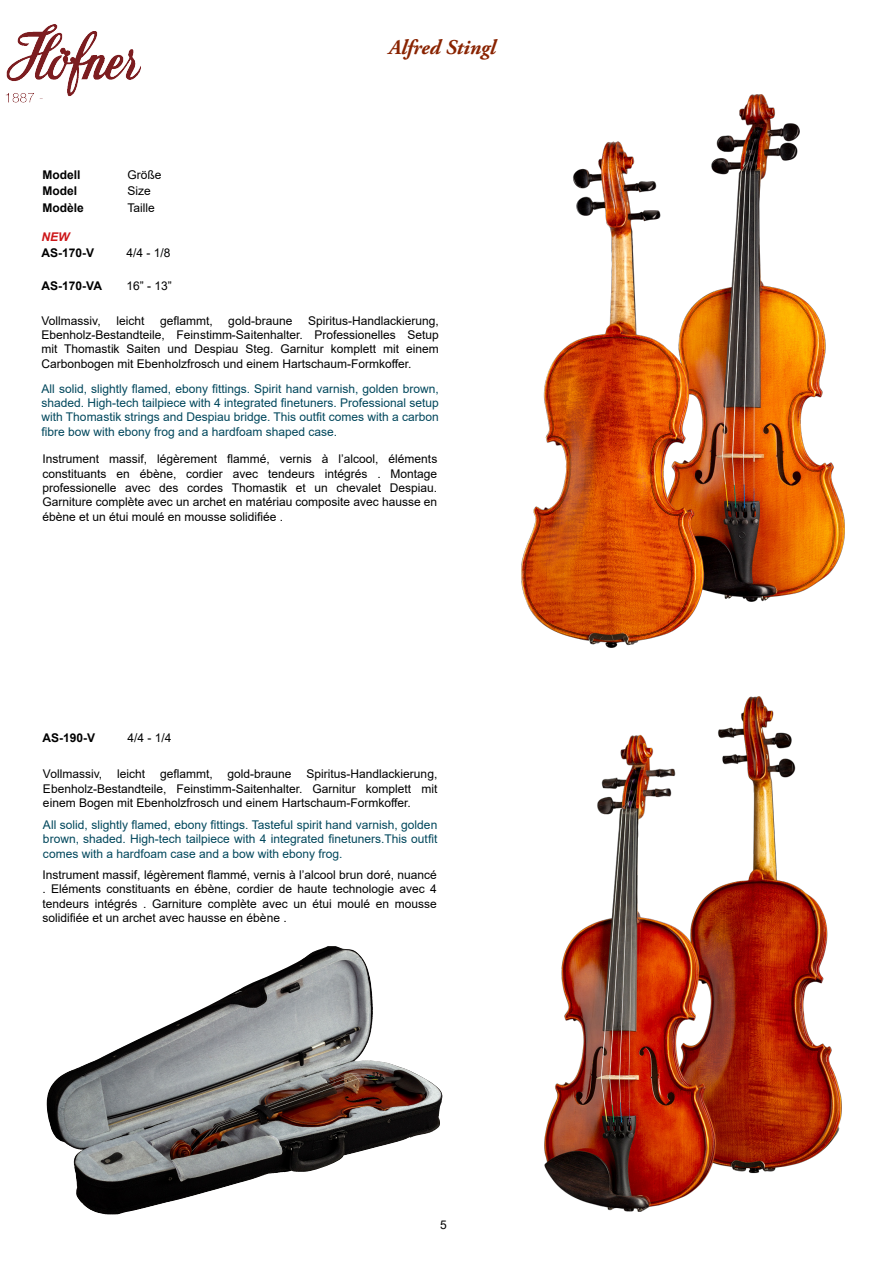
<style>
.page{position:relative;width:893px;height:1263px;background:#fff}
.page>*{position:absolute;margin:0;border:0;box-sizing:border-box;transform-origin:0 0}
.t1{font:italic 700 21px "Adobe Garamond Pro";color:#892301}
.Basic_Description_8pt{font:12px/14.4px "Arial";color:#000;text-align:justify}
.Description_EN_blue{font:12px/14.4px "Arial";color:#00475c;text-align:justify}
.Model_number_8pt_Bold{font:700 12px "Arial";color:#000}
.Model_number_8pt_Bold-2{font:12px "Arial";color:#000}
.NEW{font:italic 700 12px "Arial";color:#cd1719}
</style>
<div class="page">
<img style="left:6px;top:24px;width:135px;height:79px">
<img style="left:544px;top:696px;width:298px;height:515px">
<img style="left:522px;top:95px;width:322px;height:553px">
<img style="left:47px;top:946px;width:396px;height:268px">
<p class="Model_number_8pt_Bold" style="left:43px;top:166px;width:40px">Modell</p>
<p class="Basic_Description_8pt" style="left:128px;top:167px;width:36px">Größe</p>
<p class="Model_number_8pt_Bold" style="left:43px;top:183px;width:36px">Model</p>
<p class="Basic_Description_8pt" style="left:128px;top:184px;width:25px">Size</p>
<p class="Model_number_8pt_Bold" style="left:43px;top:199px;width:43px">Modèle</p>
<p class="Basic_Description_8pt" style="left:128px;top:200px;width:29px">Taille</p>
<p class="NEW" style="left:42px;top:228px;width:29px">NEW</p>
<p class="Model_number_8pt_Bold" style="left:42px;top:244px;width:54px">AS-170-V</p>
<p class="Model_number_8pt_Bold-2" style="left:127px;top:245px;width:46px">4/4 - 1/8</p>
<p class="Model_number_8pt_Bold" style="left:42px;top:277px;width:62px">AS-170-VA</p>
<p class="Model_number_8pt_Bold-2" style="left:127px;top:278px;width:47px">16” - 13”</p>
<h1 class="t1" style="left:389px;top:36px;width:108px">Alfred Stingl</h1>
<p class="Basic_Description_8pt" style="left:42px;top:313px;width:399px;text-indent:266px">Spiritus-Handlackierung, Ebenholz-Bestandteile, Feinstimm-Saitenhalter. Professionelles Setup mit Thomastik Saiten und Despiau Steg. Garnitur komplett mit einem Carbonbogen mit Ebenholzfrosch und einem Hartschaum-Formkoffer.</p>
<p class="Description_EN_blue" style="left:42px;top:381px;width:399px">All solid, slightly flamed, ebony fittings. Spirit hand varnish, golden brown, shaded. High-tech tailpiece with 4 integrated finetuners. Professional setup with Thomastik strings and Despiau bridge. This outfit comes with a carbon fibre bow with ebony frog and a hardfoam shaped case.</p>
<p class="Basic_Description_8pt" style="left:42px;top:452px;width:396px">Instrument massif, légèrement flammé, vernis à l’alcool, éléments constituants en ébène, cordier avec tendeurs intégrés . Montage professionelle avec des cordes Thomastik et un chevalet Despiau.<br>Garniture complète avec un archet en matériau composite avec hausse en ébène et un étui moulé en mousse solidifiée .</p>
<p class="Basic_Description_8pt" style="left:42px;top:313px;width:61px">Vollmassiv,</p>
<p class="Basic_Description_8pt" style="left:116px;top:313px;width:30px">leicht</p>
<p class="Basic_Description_8pt" style="left:160px;top:313px;width:54px">geflammt,</p>
<p class="Basic_Description_8pt" style="left:228px;top:313px;width:66px">gold-braune</p>
<p class="Model_number_8pt_Bold" style="left:43px;top:730px;width:54px">AS-190-V</p>
<p class="Model_number_8pt_Bold-2" style="left:128px;top:730px;width:46px">4/4 - 1/4</p>
<p class="Basic_Description_8pt" style="left:43px;top:767px;width:396px">Vollmassiv, leicht geflammt, gold-braune Spiritus-Handlackierung, Ebenholz-Bestandteile, Feinstimm-Saitenhalter. Garnitur komplett mit einem Bogen mit Ebenholzfrosch und einem Hartschaum-Formkoffer.</p>
<p class="Description_EN_blue" style="left:43px;top:817px;width:396px">All solid, slightly flamed, ebony fittings. Tasteful spirit hand varnish, golden brown, shaded. High-tech tailpiece with 4 integrated finetuners.This outfit comes with a hardfoam case and a bow with ebony frog.</p>
<p class="Basic_Description_8pt" style="left:43px;top:867px;width:396px">Instrument massif, légèrement flammé, vernis à l’alcool brun doré, nuancé . Eléments constituants en ébène, cordier de haute technologie avec 4 tendeurs intégrés . Garniture complète avec un étui moulé en mousse solidifiée et un archet avec hausse en ébène .</p>
<p class="Basic_Description_8pt" style="left:440px;top:1218px;width:8px">5</p>
</div>
